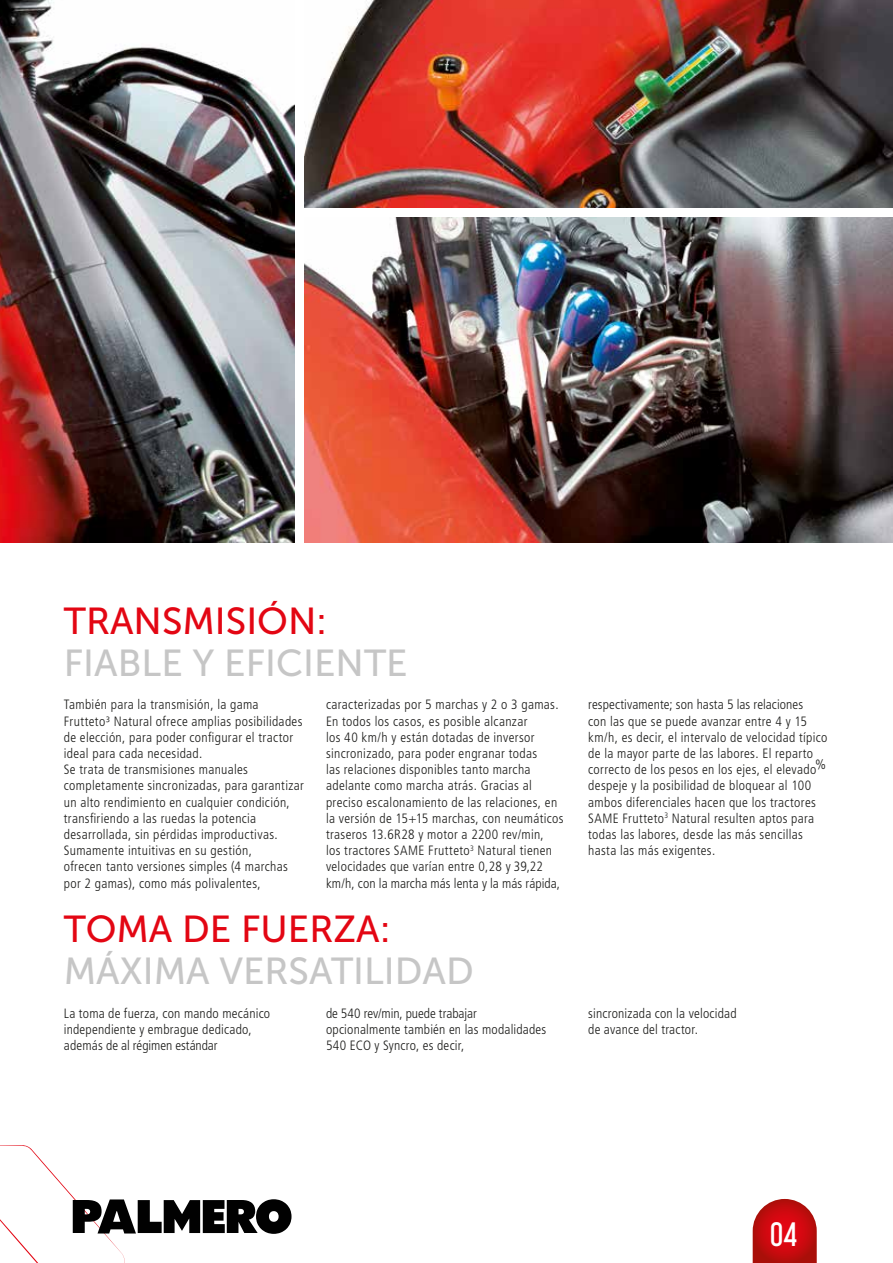
<style>
.page{position:relative;width:893px;height:1263px;background:#fff}
.page>*{position:absolute;margin:0;border:0;box-sizing:border-box;transform-origin:0 0}
.t1{font:37.5px "Museo Sans 500";color:#c6c6c6}
.t2{font:37.5px "Museo Sans 500";color:#e30613}
.t3{font:600 33.75px "Bison";color:#fff}
.t4{font:300 condensed 13.5px/16.2px "Frutiger LT Std";letter-spacing:.025em;color:#1d1d1b}
</style>
<div class="page">
<img style="left:305px;top:0;width:588px;height:207px">
<img style="left:305px;top:218px;width:588px;height:324px">
<img style="left:0;top:0;width:294px;height:542px">
<svg style="left:753px;top:1199px;width:64px;height:64px"></svg>
<svg style="left:0;top:1145px;width:291px;height:118px"></svg>
<h1 class="t2" style="left:64px;top:600px;width:265px">TRANSMISIÓN:</h1>
<h1 class="t1" style="left:64px;top:642px;width:345px">FIABLE Y EFICIENTE</h1>
<p class="t4" style="left:64px;top:697px;width:242px">También para la transmisión, la gama Frutteto³ Natural ofrece amplias posibilidades de elección, para poder configurar el tractor ideal para cada necesidad.<br>Se trata de transmisiones manuales completamente sincronizadas, para garantizar un alto rendimiento en cualquier condición, transfiriendo a las ruedas la potencia desarrollada, sin pérdidas improductivas.<br>Sumamente intuitivas en su gestión,<br>ofrecen tanto versiones simples (4 marchas por 2 gamas), como más polivalentes,</p>
<p class="t4" style="left:326px;top:697px;width:239px">caracterizadas por 5 marchas y 2 o 3 gamas.<br>En todos los casos, es posible alcanzar<br>los 40 km/h y están dotadas de inversor sincronizado, para poder engranar todas<br>las relaciones disponibles tanto marcha adelante como marcha atrás. Gracias al preciso escalonamiento de las relaciones, en la versión de 15+15 marchas, con neumáticos traseros 13.6R28 y motor a 2200 rev/min,<br>los tractores SAME Frutteto<sup>3</sup> Natural tienen velocidades que varían entre 0,28 y 39,22 km/h, con la marcha más lenta y la más rápida,</p>
<p class="t4" style="left:588px;top:697px;width:241px">respectivamente; son hasta 5 las relaciones<br>con las que se puede avanzar entre 4 y 15 km/h, es decir, el intervalo de velocidad típico de la mayor parte de las labores. El reparto correcto de los pesos en los ejes, el elevado despeje y la posibilidad de bloquear al 100</p>
<p class="t4" style="left:815px;top:757px;width:13px">%</p>
<p class="t4" style="left:588px;top:794px;width:229px">ambos diferenciales hacen que los tractores SAME Frutteto<sup>3</sup> Natural resulten aptos para todas las labores, desde las más sencillas hasta las más exigentes.</p>
<h1 class="t2" style="left:64px;top:909px;width:328px">TOMA DE FUERZA:</h1>
<h1 class="t1" style="left:64px;top:951px;width:412px">MÁXIMA VERSATILIDAD</h1>
<p class="t4" style="left:64px;top:1005px;width:208px">La toma de fuerza, con mando mecánico independiente y embrague dedicado, además de al régimen estándar</p>
<p class="t4" style="left:326px;top:1005px;width:222px">de 540 rev/min, puede trabajar opcionalmente también en las modalidades<br>540 ECO y Syncro, es decir,</p>
<p class="t4" style="left:588px;top:1005px;width:150px">sincronizada con la velocidad de avance del tractor.</p>
<h2 class="t3" style="left:770px;top:1216px;width:29px">04</h2>
</div>
